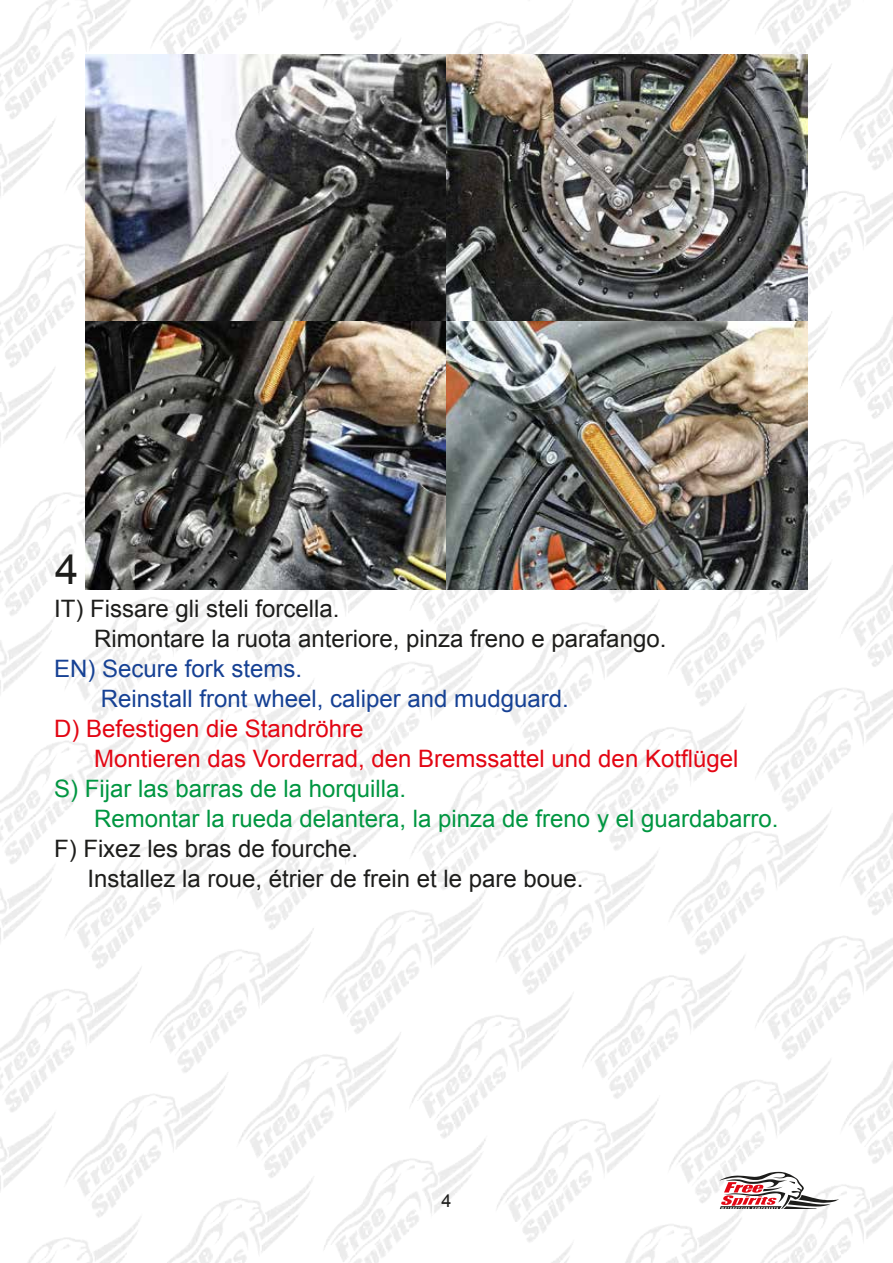
<style>
.page{position:relative;width:893px;height:1263px;background:#fff}
.page>*{position:absolute;margin:0;border:0;box-sizing:border-box;transform-origin:0 0}
.t1{font:42px "Arial";color:#1d1d1b}
.t2{font:24px/30px "Arial";color:#1d1d1b}
.t3{font:24px/30px "Arial";color:#009641}
.t4{font:24px/30px "Arial";color:#e30613}
.t5{font:24px/30px "Arial";color:#164194}
.t6{font:18px "Arial";color:#1d1d1b}
</style>
<div class="page">
<img style="left:0;top:0;width:893px;height:1262px">
<svg style="left:719px;top:1172px;width:120px;height:37px"></svg>
<img style="left:85px;top:54px;width:723px;height:536px">
<h1 class="t1" style="left:55px;top:542px;width:25px">4</h1>
<p class="t2" style="left:94px;top:594px;width:574px;text-indent:-40px">IT) Fissare gli steli forcella.<br>Rimontare la ruota anteriore, pinza freno e parafango.</p>
<p class="t5" style="left:101px;top:654px;width:470px;text-indent:-47px">EN) Secure fork stems.<br>Reinstall front wheel, caliper and mudguard.</p>
<p class="t4" style="left:94px;top:714px;width:646px;text-indent:-40px">D) Befestigen die Standröhre<br>Montieren das Vorderrad, den Bremssattel und den Kotflügel</p>
<p class="t3" style="left:94px;top:774px;width:686px;text-indent:-40px">S) Fijar las barras de la horquilla.<br>Remontar la rueda delantera, la pinza de freno y el guardabarro.</p>
<p class="t2" style="left:87px;top:834px;width:498px;text-indent:-33px">F) Fixez les bras de fourche.<br>Installez la roue, étrier de frein et le pare boue.</p>
<p class="t6" style="left:441px;top:1189px;width:12px">4</p>
</div>
